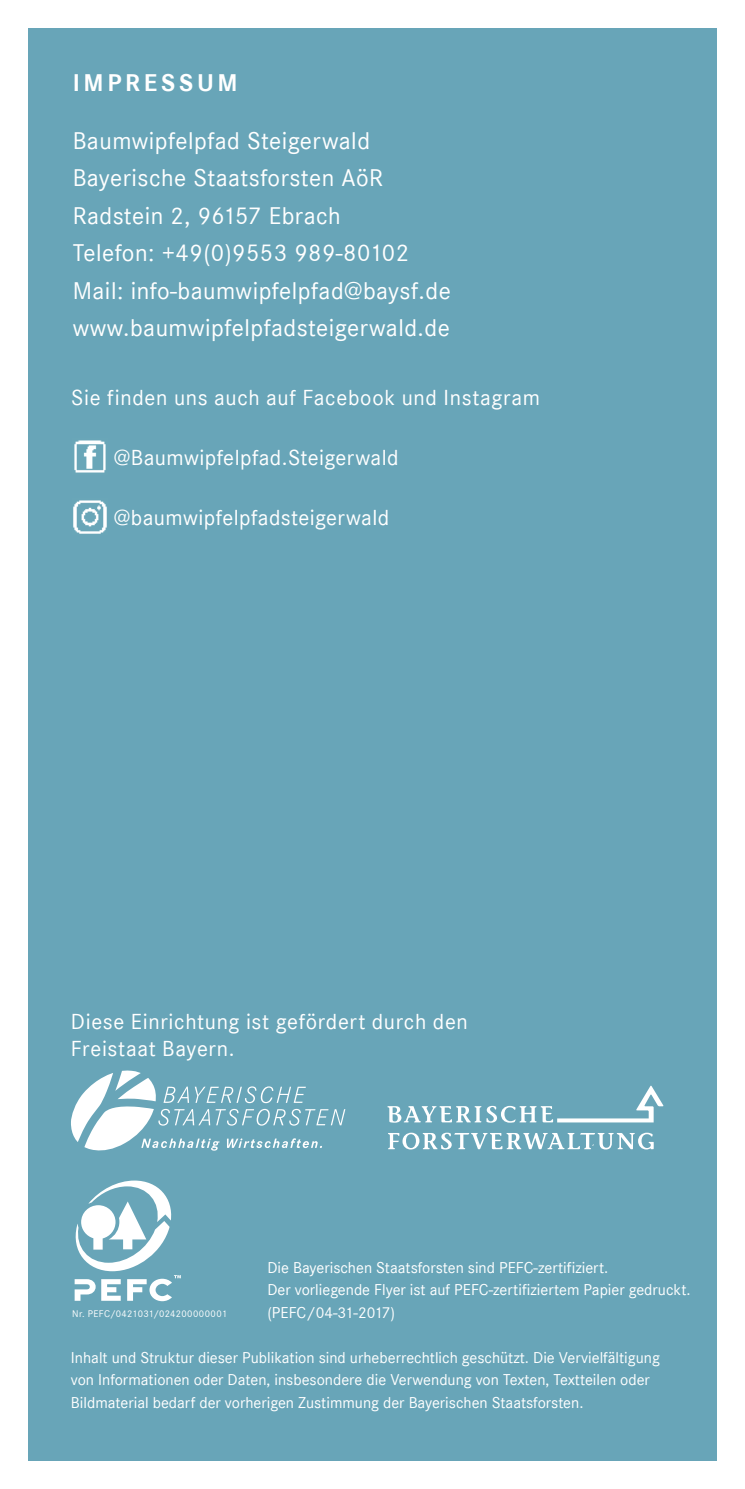
<style>
.page{position:relative;width:745px;height:1489px;background:#fff}
.page>*{position:absolute;margin:0;border:0;box-sizing:border-box;transform-origin:0 0}
.t1{font:25px/37.5px "Corporate S";letter-spacing:.02em;color:#fff}
.t2{font:700 25px "Corporate S";letter-spacing:.145em;color:#fff}
.t3{font:22.5px/27.5px "Corporate S";letter-spacing:.025em;color:#fff}
.t4{font:16.25px/22.5px "Corporate S";color:#fff}
.t5{font:10px "Corporate S";letter-spacing:.035em;color:#fff}
</style>
<div class="page">
<div style="left:28px;top:28px;width:688px;height:1432px;background:#68a5b8"></div>
<img style="left:74px;top:440px;width:32px;height:33px">
<img style="left:73px;top:500px;width:34px;height:34px">
<svg style="left:74px;top:1180px;width:107px;height:121px"></svg>
<svg style="left:71px;top:1070px;width:274px;height:81px"></svg>
<svg style="left:387px;top:1085px;width:276px;height:64px"></svg>
<h1 class="t2" style="left:73px;top:68px;width:166px">IMPRESSUM</h1>
<h1 class="t1" style="left:73px;top:122px;width:379px">Baumwipfelpfad Steigerwald<br>Bayerische Staatsforsten AöR<br>Radstein 2, 96157 Ebrach<br>Telefon: +49(0)9553 989-80102<br>Mail: info-baumwipfelpfad@baysf.de www.baumwipfelpfadsteigerwald.de</h1>
<h2 class="t3" style="left:71px;top:384px;width:470px">Sie finden uns auch auf Facebook und Instagram</h2>
<h2 class="t3" style="left:114px;top:444px;width:286px">@Baumwipfelpfad.Steigerwald</h2>
<h2 class="t3" style="left:114px;top:504px;width:276px">@baumwipfelpfadsteigerwald</h2>
<h2 class="t3" style="left:71px;top:1007px;width:398px">Diese Einrichtung ist gefördert durch den<br>Freistaat Bayern.</h2>
<p class="t4" style="left:267px;top:1256px;width:424px">Die Bayerischen Staatsforsten sind PEFC-zertifiziert.<br>Der vorliegende Flyer ist auf PEFC-zertifiziertem Papier gedruckt. (PEFC/04-31-2017)</p>
<p class="t4" style="left:71px;top:1346px;width:590px">Inhalt und Struktur dieser Publikation sind urheberrechtlich geschützt. Die Vervielfältigung von Informationen oder Daten, insbesondere die Verwendung von Texten, Textteilen oder<br>Bildmaterial bedarf der vorherigen Zustimmung der Bayerischen Staatsforsten.</p>
<p class="t5" style="left:72px;top:1307px;width:156px">Nr. PEFC/0421031/024200000001</p>
</div>
